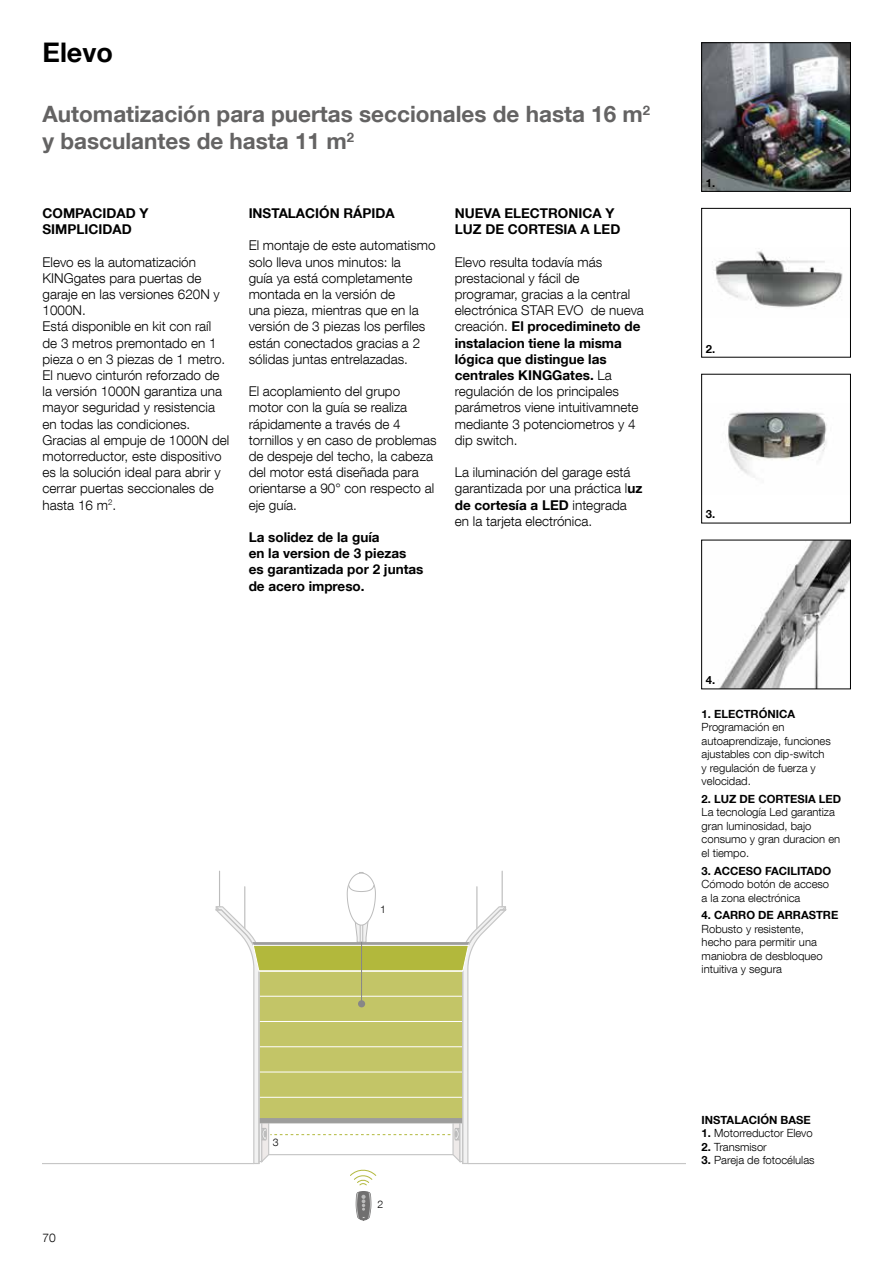
<style>
.page{position:relative;width:893px;height:1263px;background:#fff}
.page>*{position:absolute;margin:0;border:0;box-sizing:border-box;transform-origin:0 0}
.t1{font:700 27px "Helvetica Neue LT Com";color:#000}
.t2{font:700 22.5px/27px "Helvetica Neue LT Com";color:#646363}
.t3{font:300 13.5px/16.2px "Helvetica Neue LT Com";color:#000}
.t4{font:700 13.5px/16.2px "Helvetica Neue LT Com";color:#000}
.t5{font:300 12px "Helvetica Neue LT Com";color:#000}
.t6{font:300 11.25px/13.5px "Helvetica Neue LT Com";color:#000}
.t7{font:700 11.25px "Helvetica Neue LT Com";color:#000}
.t8{font:300 10.5px "Helvetica Neue LT Com";color:#000}
.s1{font-weight:700}
</style>
<div class="page">
<img style="left:720px;top:542px;width:129px;height:145px">
<div style="left:701px;top:540px;width:150px;height:149px;border:1px solid #000"></div>
<img style="left:728px;top:412px;width:99px;height:65px">
<div style="left:701px;top:374px;width:150px;height:149px;border:1px solid #000"></div>
<img style="left:712px;top:251px;width:131px;height:57px">
<div style="left:701px;top:208px;width:150px;height:149px;border:1px solid #000"></div>
<img style="left:703px;top:45px;width:146px;height:145px">
<div style="left:701px;top:43px;width:150px;height:149px;border:1px solid #000"></div>
<hr style="left:468px;top:1163px;width:217px;height:1px;background:#c6c6c6">
<hr style="left:43px;top:1163px;width:211px;height:1px;background:#c6c6c6">
<hr style="left:219px;top:871px;width:1px;height:36px;background:#bcbcbc">
<hr style="left:502px;top:871px;width:1px;height:36px;background:#bcbcbc">
<svg style="left:215px;top:872px;width:292px;height:348px"></svg>
<div style="left:358px;top:1000px;width:7px;height:7px;background:#878787;border-radius:50%"></div>
<h1 class="t1" style="left:43px;top:36px;width:72px">Elevo</h1>
<h2 class="t2" style="left:43px;top:100px;width:609px">Automatización para puertas seccionales de hasta 16 m<sup>2 </sup>y basculantes de hasta 11 m<sup>2</sup></h2>
<p class="t4" style="left:43px;top:205px;width:108px">COMPACIDAD Y<br>SIMPLICIDAD</p>
<p class="t3" style="left:43px;top:253px;width:188px">Elevo es la automatización<br>KINGgates para puertas de garaje en las versiones 620N y<br>1000N.<br>Está disponible en kit con raíl de 3 metros premontado en 1 pieza o en 3 piezas de 1 metro.<br>El nuevo cinturón reforzado de la versión 1000N garantiza una mayor seguridad y resistencia en todas las condiciones.<br>Gracias al empuje de 1000N del motorreductor, este dispositivo es la solución ideal para abrir y cerrar puertas seccionales de hasta 16 m<sup>2</sup>.</p>
<p class="t4" style="left:249px;top:205px;width:147px">INSTALACIÓN RÁPIDA</p>
<p class="t3" style="left:249px;top:237px;width:189px">El montaje de este automatismo solo lleva unos minutos: la<br>guía ya está completamente montada en la versión de<br>una pieza, mientras que en la versión de 3 piezas los perfiles están conectados gracias a 2 sólidas juntas entrelazadas.</p>
<p class="t3" style="left:249px;top:383px;width:190px">El acoplamiento del grupo motor con la guía se realiza rápidamente a través de 4 tornillos y en caso de problemas de despeje del techo, la cabeza del motor está diseñada para orientarse a 90° con respecto al eje guía.</p>
<p class="t4" style="left:249px;top:529px;width:176px">La solidez de la guía<br>en la version de 3 piezas es garantizada por 2 juntas de acero impreso.</p>
<p class="t4" style="left:455px;top:205px;width:167px">NUEVA ELECTRONICA Y<br>LUZ DE CORTESIA A LED</p>
<p class="t3" style="left:455px;top:253px;width:191px">Elevo resulta todavía más prestacional y fácil de programar, gracias a la central electrónica STAR EVO de nueva creación. <span class="s1">El procedimineto de instalacion tiene la misma lógica que distingue las centrales KINGGates.</span> La regulación de los principales parámetros viene intuitivamnete mediante 3 potenciometros y 4 dip switch.</p>
<p class="t3" style="left:455px;top:464px;width:189px">La iluminación del garage está garantizada por una práctica l<span class="s1">uz de cortesía a LED</span> integrada en la tarjeta electrónica.</p>
<p class="t8" style="left:380px;top:903px;width:7px">1</p>
<p class="t7" style="left:706px;top:176px;width:11px">1.</p>
<p class="t7" style="left:706px;top:341px;width:11px">2.</p>
<p class="t7" style="left:706px;top:507px;width:11px">3.</p>
<p class="t7" style="left:706px;top:673px;width:11px">4.</p>
<p class="t7" style="left:702px;top:706px;width:95px">1. ELECTRÓNICA</p>
<p class="t6" style="left:702px;top:720px;width:131px">Programación en autoaprendizaje, funciones ajustables con dip-switch y regulación de fuerza y velocidad.</p>
<p class="t7" style="left:702px;top:792px;width:141px">2. LUZ DE CORTESIA LED</p>
<p class="t6" style="left:702px;top:805px;width:140px">La tecnología Led garantiza gran luminosidad, bajo consumo y gran duracion en el tiempo.</p>
<p class="t7" style="left:702px;top:863px;width:131px">3. ACCESO FACILITADO</p>
<p class="t6" style="left:702px;top:877px;width:129px">Cómodo botón de acceso a la zona electrónica</p>
<p class="t7" style="left:702px;top:908px;width:138px">4. CARRO DE ARRASTRE</p>
<p class="t6" style="left:702px;top:922px;width:123px">Robusto y resistente, hecho para permitir una maniobra de desbloqueo intuitiva y segura</p>
<p class="t5" style="left:43px;top:1230px;width:15px">70</p>
<p class="t8" style="left:273px;top:1136px;width:7px">3</p>
<p class="t8" style="left:377px;top:1198px;width:7px">2</p>
<p class="t7" style="left:702px;top:1113px;width:111px">INSTALACIÓN BASE</p>
<p class="t6" style="left:702px;top:1126px;width:113px"><span class="s1">1.</span> Motorreductor Elevo</p>
<p class="t6" style="left:702px;top:1140px;width:67px"><span class="s1">2.</span> Transmisor</p>
<p class="t6" style="left:702px;top:1153px;width:114px"><span class="s1">3.</span> Pareja de fotocélulas</p>
</div>
